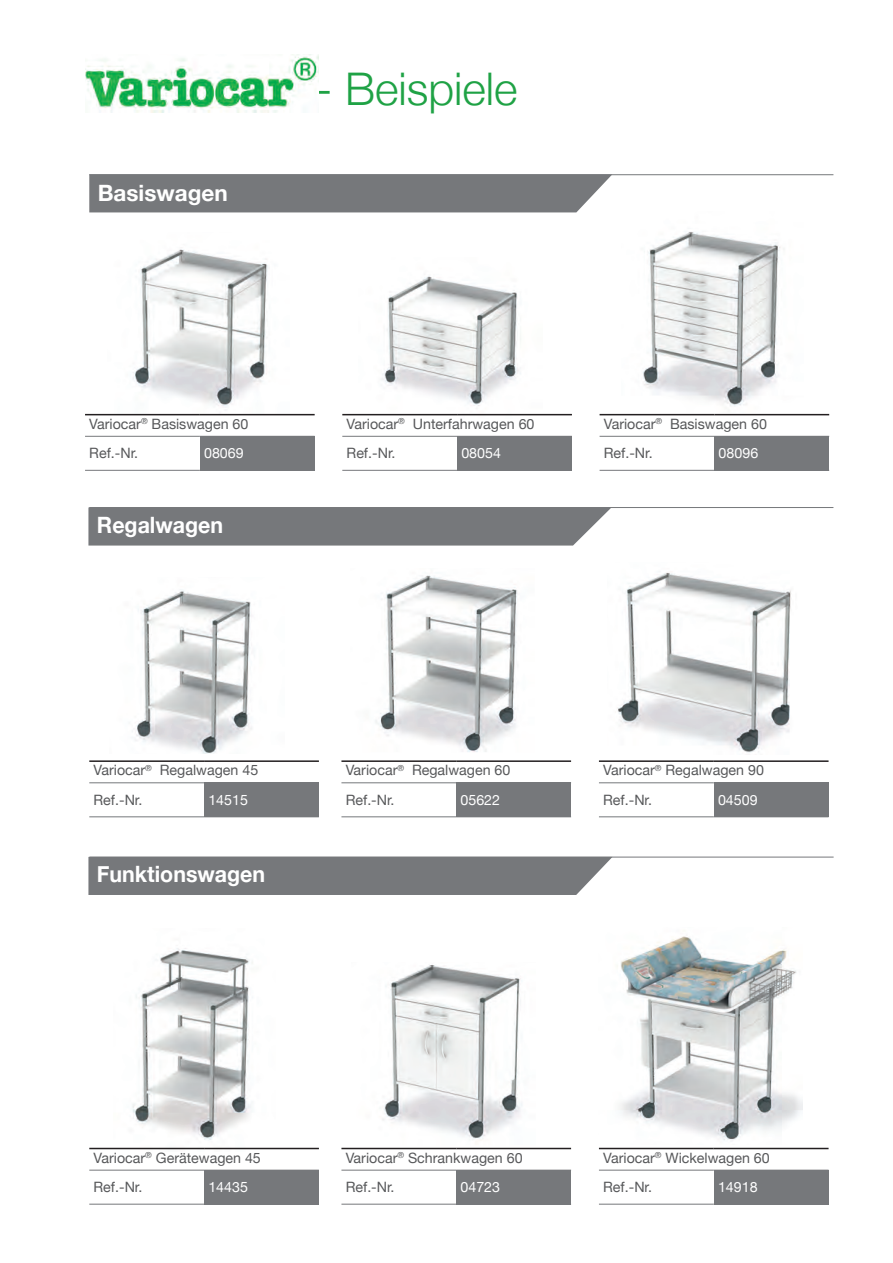
<style>
.page{position:relative;width:893px;height:1263px;background:#fff}
.page>*{position:absolute;margin:0;border:0;box-sizing:border-box;transform-origin:0 0}
.t1{font:300 45px "Helvetica Neue";color:#1fa245}
.t2{font:700 22.5px "Helvetica Neue";color:#fff;scale:.95 1}
.t3{font:700 22.5px "Helvetica Neue";color:#fff}
.t4{font:14.25px/29.1px "Helvetica Neue";color:#57585a}
.t5{font:14.25px "Helvetica Neue";color:#fff}
</style>
<div class="page">
<div style="left:89px;top:175px;width:523px;height:37px;background:#76787b"></div>
<hr style="left:89px;top:174px;width:744px;height:1px;background:#76787b">
<hr style="left:89px;top:507px;width:744px;height:1px;background:#76787b">
<img style="left:114px;top:948px;width:161px;height:202px">
<img style="left:351px;top:964px;width:195px;height:184px">
<img style="left:620px;top:936px;width:182px;height:205px">
<img style="left:358px;top:276px;width:188px;height:140px">
<img style="left:108px;top:249px;width:181px;height:165px">
<img style="left:643px;top:232px;width:138px;height:174px">
<div style="left:88px;top:857px;width:524px;height:38px;background:#76787b"></div>
<hr style="left:89px;top:857px;width:745px;height:1px;background:#76787b">
<div style="left:204px;top:1170px;width:115px;height:34px;background:#76787b"></div>
<hr style="left:89px;top:1170px;width:115px;height:1px;background:#76787b">
<hr style="left:89px;top:1204px;width:115px;height:1px;background:#76787b">
<hr style="left:204px;top:1204px;width:115px;height:1px;background:#76787b">
<hr style="left:89px;top:1148px;width:115px;height:1px;background:#231f20">
<hr style="left:204px;top:1148px;width:115px;height:1px;background:#231f20">
<div style="left:456px;top:1170px;width:115px;height:34px;background:#76787b"></div>
<hr style="left:341px;top:1170px;width:115px;height:1px;background:#76787b">
<hr style="left:341px;top:1204px;width:115px;height:1px;background:#76787b">
<hr style="left:456px;top:1204px;width:115px;height:1px;background:#76787b">
<hr style="left:341px;top:1148px;width:115px;height:1px;background:#231f20">
<hr style="left:456px;top:1148px;width:115px;height:1px;background:#231f20">
<div style="left:88px;top:507px;width:523px;height:38px;background:#76787b"></div>
<img style="left:132px;top:590px;width:120px;height:163px">
<img style="left:618px;top:572px;width:173px;height:181px">
<img style="left:375px;top:575px;width:143px;height:177px">
<div style="left:204px;top:783px;width:115px;height:34px;background:#76787b"></div>
<hr style="left:89px;top:782px;width:115px;height:1px;background:#76787b">
<hr style="left:204px;top:782px;width:115px;height:1px;background:#76787b">
<hr style="left:89px;top:816px;width:115px;height:1px;background:#76787b">
<hr style="left:89px;top:760px;width:115px;height:2px;background:#231f20">
<hr style="left:204px;top:760px;width:115px;height:2px;background:#231f20">
<div style="left:456px;top:783px;width:115px;height:34px;background:#76787b"></div>
<hr style="left:341px;top:782px;width:115px;height:1px;background:#76787b">
<hr style="left:456px;top:782px;width:115px;height:1px;background:#76787b">
<hr style="left:341px;top:816px;width:115px;height:1px;background:#76787b">
<hr style="left:341px;top:760px;width:115px;height:2px;background:#231f20">
<hr style="left:456px;top:760px;width:115px;height:2px;background:#231f20">
<div style="left:714px;top:783px;width:114px;height:34px;background:#76787b"></div>
<hr style="left:599px;top:782px;width:115px;height:1px;background:#76787b">
<hr style="left:714px;top:782px;width:114px;height:1px;background:#76787b">
<hr style="left:599px;top:816px;width:115px;height:1px;background:#76787b">
<hr style="left:599px;top:760px;width:115px;height:2px;background:#231f20">
<hr style="left:714px;top:760px;width:114px;height:2px;background:#231f20">
<div style="left:714px;top:1170px;width:114px;height:34px;background:#76787b"></div>
<hr style="left:599px;top:1170px;width:115px;height:1px;background:#76787b">
<hr style="left:599px;top:1204px;width:115px;height:1px;background:#76787b">
<hr style="left:714px;top:1204px;width:114px;height:1px;background:#76787b">
<hr style="left:599px;top:1148px;width:115px;height:1px;background:#231f20">
<hr style="left:714px;top:1148px;width:114px;height:1px;background:#231f20">
<div style="left:457px;top:436px;width:115px;height:34px;background:#76787b"></div>
<hr style="left:342px;top:436px;width:115px;height:1px;background:#76787b">
<hr style="left:342px;top:470px;width:115px;height:1px;background:#76787b">
<hr style="left:457px;top:470px;width:115px;height:1px;background:#76787b">
<hr style="left:342px;top:414px;width:115px;height:1px;background:#231f20">
<hr style="left:457px;top:414px;width:115px;height:1px;background:#231f20">
<div style="left:200px;top:436px;width:115px;height:34px;background:#76787b"></div>
<hr style="left:85px;top:436px;width:115px;height:1px;background:#76787b">
<hr style="left:85px;top:470px;width:115px;height:1px;background:#76787b">
<hr style="left:200px;top:470px;width:115px;height:1px;background:#76787b">
<hr style="left:85px;top:414px;width:115px;height:1px;background:#231f20">
<hr style="left:200px;top:414px;width:115px;height:1px;background:#231f20">
<div style="left:714px;top:436px;width:115px;height:34px;background:#76787b"></div>
<hr style="left:600px;top:436px;width:114px;height:1px;background:#76787b">
<hr style="left:600px;top:470px;width:114px;height:1px;background:#76787b">
<hr style="left:714px;top:470px;width:115px;height:1px;background:#76787b">
<hr style="left:600px;top:414px;width:114px;height:1px;background:#231f20">
<hr style="left:714px;top:414px;width:115px;height:1px;background:#231f20">
<img style="left:85px;top:55px;width:234px;height:57px">
<h2 class="t3" style="left:98px;top:179px;width:131px">Basiswagen</h2>
<h1 class="t1" style="left:316px;top:62px;width:203px">- Beispiele</h1>
<p class="t4" style="left:89px;top:409px;width:161px">Variocar<sup>®</sup> Basiswagen 60<br>Ref.-Nr.</p>
<p class="t5" style="left:204px;top:445px;width:41px">08069</p>
<h2 class="t2" style="left:97px;top:511px;width:134px">Regalwagen</h2>
<p class="t4" style="left:347px;top:409px;width:189px">Variocar<sup>®</sup> Unterfahrwagen 60<br>Ref.-Nr.</p>
<p class="t5" style="left:461px;top:445px;width:41px">08054</p>
<p class="t4" style="left:604px;top:409px;width:165px">Variocar<sup>®</sup> Basiswagen 60<br>Ref.-Nr.</p>
<p class="t5" style="left:719px;top:445px;width:41px">08096</p>
<p class="t4" style="left:94px;top:756px;width:166px">Variocar<sup>®</sup> Regalwagen 45<br>Ref.-Nr.</p>
<p class="t5" style="left:208px;top:791px;width:41px">14515</p>
<h2 class="t2" style="left:97px;top:860px;width:179px">Funktionswagen</h2>
<p class="t4" style="left:346px;top:756px;width:166px">Variocar<sup>®</sup> Regalwagen 60<br>Ref.-Nr.</p>
<p class="t5" style="left:460px;top:791px;width:41px">05622</p>
<p class="t4" style="left:603px;top:756px;width:162px">Variocar<sup>®</sup> Regalwagen 90<br>Ref.-Nr.</p>
<p class="t5" style="left:718px;top:791px;width:41px">04509</p>
<p class="t4" style="left:94px;top:1143px;width:169px">Variocar<sup>®</sup> Gerätewagen 45<br>Ref.-Nr.</p>
<p class="t5" style="left:208px;top:1178px;width:41px">14435</p>
<p class="t4" style="left:346px;top:1143px;width:178px">Variocar<sup>®</sup> Schrankwagen 60<br>Ref.-Nr.</p>
<p class="t5" style="left:460px;top:1178px;width:41px">04723</p>
<p class="t4" style="left:603px;top:1143px;width:168px">Variocar<sup>®</sup> Wickelwagen 60<br>Ref.-Nr.</p>
<p class="t5" style="left:718px;top:1178px;width:41px">14918</p>
</div>
